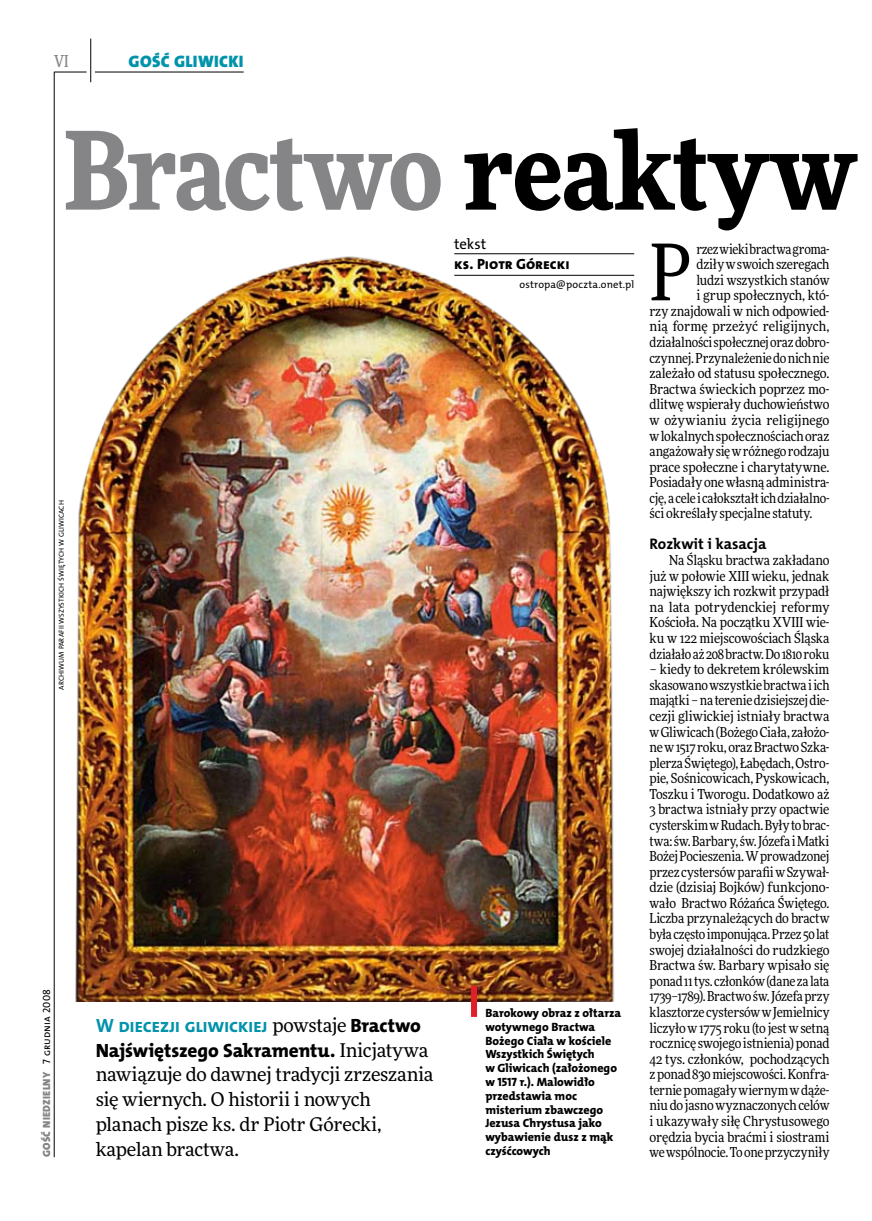
<style>
.page{position:relative;width:872px;height:1221px;background:#fff}
.page>*{position:absolute;margin:0;border:0;box-sizing:border-box;transform-origin:0 0}
.t1{font:900 108px "Freeday Narrow";letter-spacing:-.01em;color:#858486}
.t2{font:78.15px "Freeday Narrow News";color:#000}
.t3{font:19.35px "The Mix HP7 Bld";letter-spacing:-.02em;color:#0093aa}
.t4{font:19.35px "The Mix HP8 Ex Bld";letter-spacing:-.01em;color:#000}
.t5{font:18.9px/24.8px "Freeday News";letter-spacing:-.015em;color:#000}
.t6{font:16.65px "The Mix HP9 Blk";letter-spacing:.02em;color:#0093aa}
.t7{font:500 16.5px "Freeday Narrow";color:#858486;scale:.9 1}
.t8{font:15.3px "The Mix HP7 Bld";color:#000}
.t9{font:14.85px "The Mix HP8 Ex Bld";color:#000}
.t10{font:14.85px "The Mix HP5 Plain";color:#000}
.t11{font:13.8px/15.6px "Freeday Narrow News";letter-spacing:-.01em;color:#000;text-align:justify}
.t12{font:12px/13.8px "The Mix HP8 Ex Bld";color:#000}
.t13{font:10.5px "The Mix HP9 Blk";letter-spacing:.025em;color:#858486}
.t14{font:10.5px "The Mix HP5 Plain";letter-spacing:.015em;color:#000}
.t15{font:7.2px "The Mix HP5 Plain";letter-spacing:.015em;color:#000}
.s1{color:#000}
.s2{font-family:"The Mix HP5 Plain";color:#000}
.s3{font-family:"Freeday News";font-size:18.9px;color:#000}
.s4{font-family:"The Mix HP8 Ex Bld";color:#000}
.s5{font-family:"Freeday News";font-size:18.9px}
</style>
<div class="page">
<hr style="left:54px;top:72px;width:1px;height:1085px;background:#000">
<hr style="left:90px;top:39px;width:1px;height:43px;background:#000">
<hr style="left:54px;top:72px;width:33px;height:1px;background:#000">
<hr style="left:95px;top:72px;width:149px;height:1px;background:#000">
<img style="left:75px;top:254px;width:559px;height:747px">
<div style="left:471px;top:985px;width:6px;height:31px;background:#df1f2a"></div>
<hr style="left:454px;top:253px;width:180px;height:1px;background:#000">
<hr style="left:454px;top:275px;width:180px;height:1px;background:#000">
<p class="t7" style="left:54px;top:50px;width:17px">VI</p>
<p class="t6" style="left:129px;top:50px;width:116px">GOŚĆ GLIWICKI</p>
<h1 class="t1" style="left:64px;top:100px;width:794px">Bractwo <span class="s1">reaktyw</span></h1>
<p class="t10" style="left:454px;top:234px;width:33px">tekst</p>
<p class="t9" style="left:454px;top:254px;width:117px">ks. Piotr Górecki</p>
<p class="t14" style="left:519px;top:278px;width:116px">ostropa@poczta.onet.pl</p>
<h2 class="t2" style="left:649px;top:224px;width:44px">P</h2>
<p class="t11" style="left:696px;top:241px;width:135px">rzez wieki bractwa groma-</p>
<p class="t11" style="left:696px;top:256px;width:134px">dziły wswoich szeregach</p>
<p class="t11" style="left:696px;top:272px;width:134px">ludzi wszystkich stanów</p>
<p class="t11" style="left:696px;top:287px;width:134px">i grup społecznych, któ-</p>
<p class="t11" style="left:649px;top:303px;width:181px">rzy znajdowali w nich odpowied-</p>
<p class="t11" style="left:649px;top:318px;width:181px">nią formę przeżyć religijnych,</p>
<p class="t11" style="left:649px;top:334px;width:181px">działalności społecznej oraz dobro-</p>
<p class="t11" style="left:649px;top:350px;width:181px">czynnej. Przynależenie do nich nie</p>
<p class="t11" style="left:649px;top:365px;width:181px">zależało od statusu społecznego.</p>
<p class="t11" style="left:649px;top:381px;width:181px">Bractwa świeckich poprzez mo-</p>
<p class="t11" style="left:649px;top:396px;width:181px">dlitwę wspierały duchowieństwo</p>
<p class="t11" style="left:649px;top:412px;width:181px">w ożywianiu życia religijnego</p>
<p class="t11" style="left:649px;top:427px;width:181px">wlokalnych społecznościach oraz</p>
<p class="t11" style="left:649px;top:443px;width:181px">angażowały się wróżnego rodzaju</p>
<p class="t11" style="left:649px;top:459px;width:181px">prace społeczne i charytatywne.</p>
<p class="t11" style="left:649px;top:474px;width:181px">Posiadały one własną administra-</p>
<p class="t11" style="left:649px;top:490px;width:181px">cję, acele icałokształt ich działalno-</p>
<p class="t11" style="left:649px;top:505px;width:164px">ści określały specjalne statuty.</p>
<p class="t8" style="left:649px;top:533px;width:119px">Rozkwit i kasacja</p>
<p class="t11" style="left:649px;top:552px;width:181px;text-indent:20px">Na Śląsku bractwa zakładano już w połowie XIII wieku, jednak największy ich rozkwit przypadł na lata potrydenckiej reformy Kościoła. Na początku XVIII wie&shy;ku w 122 miejscowościach Śląska działało aż 208 bractw. Do 1810 roku</p>
<p class="t11" style="left:649px;top:661px;width:181px">– kiedy to dekretem królewskim skasowano wszystkie bractwa iich majątki – na terenie dzisiejszej die&shy;cezji gliwickiej istniały bractwa wGliwicach (Bożego Ciała, założo&shy;ne w1517 roku, oraz Bractwo Szka&shy;plerza Świętego), Łabędach, Ostro&shy;pie, Sośnicowicach, Pyskowicach, Toszku i Tworogu. Dodatkowo aż 3 bractwa istniały przy opactwie cysterskim wRudach. Były to brac&shy;twa: św. Barbary, św. Józefa iMatki Bożej Pocieszenia. Wprowadzonej przez cystersów parafii wSzywał&shy;dzie (dzisiaj Bojków) funkcjono&shy;wało Bractwo Różańca Świętego.<br>Liczba przynależących do bractw była często imponująca. Przez 50 lat swojej działalności do rudzkiego Bractwa św. Barbary wpisało się ponad 11 tys. członków (dane za lata 1739–1789). Bractwo św. Józefa przy klasztorze cystersów wJemielnicy liczyło w1775 roku (to jest wsetną rocznicę swojego istnienia) ponad 42 tys. członków, pochodzących zponad 830 miejscowości. Konfra&shy;ternie pomagały wiernym wdąże&shy;niu do jasno wyznaczonych celów i ukazywały siłę Chrystusowego orędzia bycia braćmi i siostrami we wspólnocie. To one przyczyniły</p>
<p class="t15" style="left:57px;top:689px;width:191px;rotate:-90deg">Archiwum parafii Wszystkich Świętych w Gliwicach</p>
<p class="t13" style="left:40px;top:1156px;width:169px;rotate:-90deg">GOŚĆ NIEDZIELNY <span class="s2">7 grudnia 2008</span></p>
<p class="t12" style="left:485px;top:1006px;width:137px">Barokowy obraz z ołtarza wotywnego Bractwa<br>Bożego Ciała w kościele<br>Wszystkich Świętych<br>w Gliwicach (założonego w 1517 r.). Malowidło przedstawia moc misterium zbawczego<br>Jezusa Chrystusa jako wybawienie dusz z mąk czyśćcowych</p>
<h3 class="t3" style="left:96px;top:1012px;width:327px">W diecezji gliwickiej <span class="s3">powstaje</span> <span class="s4">Bractwo</span></h3>
<h3 class="t4" style="left:96px;top:1037px;width:334px">Najświętszego Sakramentu. <span class="s5">Inicjatywa</span></h3>
<h3 class="t5" style="left:96px;top:1061px;width:339px">nawiązuje do dawnej tradycji zrzeszania się wiernych. O historii i nowych planach pisze ks. dr Piotr Górecki, kapelan bractwa.</h3>
</div>
